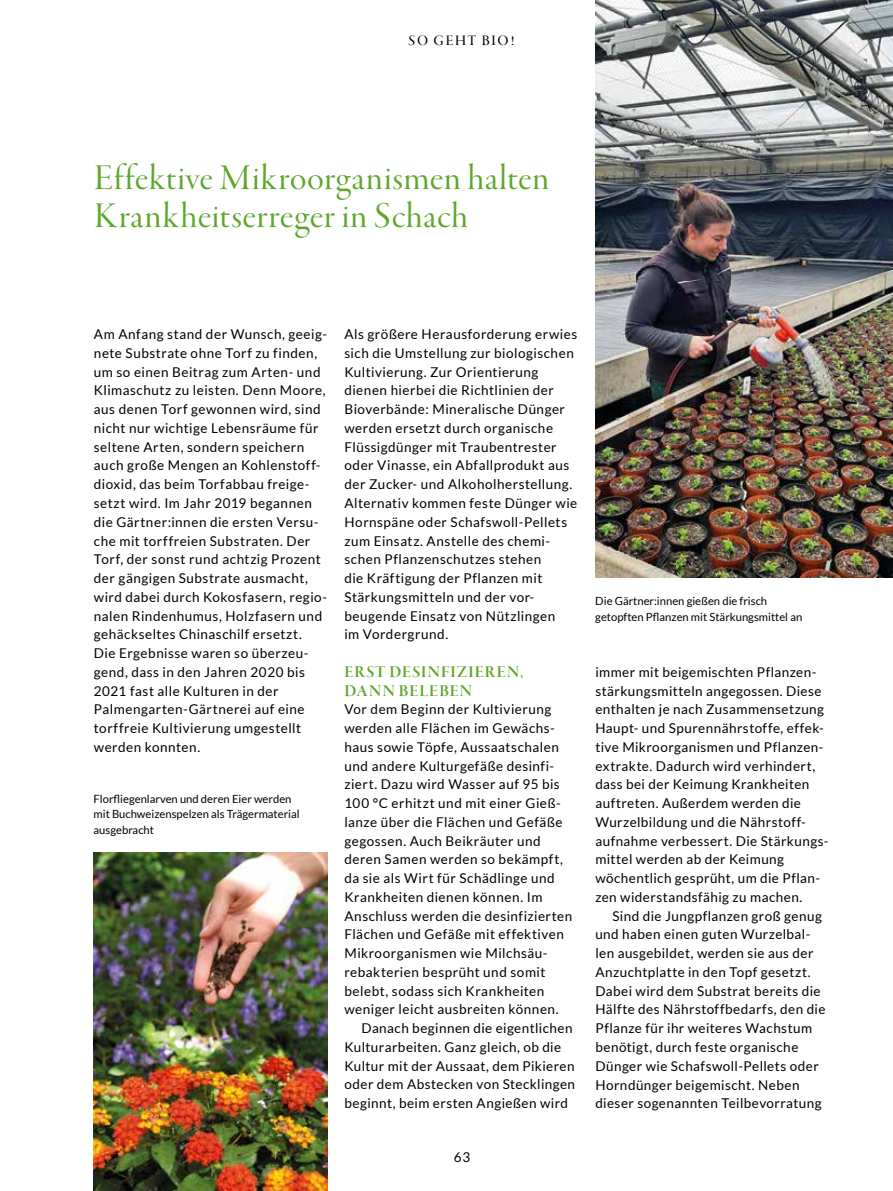
<style>
.page{position:relative;width:893px;height:1191px;background:#fff}
.page>*{position:absolute;margin:0;border:0;box-sizing:border-box;transform-origin:0 0}
.t1{font:37.5px/37.5px "Garamond Premr Pro Disp";letter-spacing:.02em;color:#5ea72b}
.t2{font:17.25px/18.8px "Garamond Premr Pro Smbd Disp";letter-spacing:.065em;color:#5ea72b}
.t3{font:15px "Garamond Premr Pro Med Disp";letter-spacing:.115em;color:#000}
.t4{font:13.5px/18.8px "Lato";letter-spacing:.035em;color:#000}
.t5{font:11.25px/15.8px "Lato";color:#000}
</style>
<div class="page">
<img style="left:94px;top:853px;width:233px;height:338px">
<img style="left:595px;top:0;width:298px;height:577px">
<p class="t3" style="left:409px;top:32px;width:107px">SO GEHT BIO!</p>
<h1 class="t1" style="left:94px;top:160px;width:456px">Effektive Mikroorganismen halten<br>Krankheitserreger in Schach</h1>
<p class="t4" style="left:94px;top:325px;width:235px">Am Anfang stand der Wunsch, geeig&shy;nete Substrate ohne Torf zu finden, um so einen Beitrag zum Arten- und Klimaschutz zu leisten. Denn Moore, aus denen Torf gewonnen wird, sind nicht nur wichtige Lebensräume für seltene Arten, sondern speichern auch große Mengen an Kohlenstoff&shy;dioxid, das beim Torfabbau freige&shy;setzt wird. Im Jahr 2019 begannen die Gärtner:innen die ersten Versu&shy;che mit torffreien Substraten. Der Torf, der sonst rund achtzig Prozent der gängigen Substrate ausmacht, wird dabei durch Kokosfasern, regio&shy;nalen Rindenhumus, Holzfasern und gehäckseltes Chinaschilf ersetzt.<br>Die Ergebnisse waren so überzeu&shy;gend, dass in den Jahren 2020 bis 2021 fast alle Kulturen in der Palmengarten-Gärtnerei auf eine torffreie Kultivierung umgestellt werden konnten.</p>
<p class="t5" style="left:94px;top:790px;width:208px">Florfliegenlarven und deren Eier werden mit Buchweizenspelzen als Trägermaterial ausgebracht</p>
<p class="t4" style="left:344px;top:325px;width:234px">Als größere Herausforderung erwies sich die Umstellung zur biologischen Kultivierung. Zur Orientierung dienen hierbei die Richtlinien der Bioverbände: Mineralische Dünger werden ersetzt durch organische Flüssigdünger mit Traubentrester oder Vinasse, ein Abfallprodukt aus der Zucker- und Alkoholherstellung.<br>Alternativ kommen feste Dünger wie Hornspäne oder Schafswoll-Pellets zum Einsatz. Anstelle des chemi&shy;schen Pflanzenschutzes stehen<br>die Kräftigung der Pflanzen mit Stärkungsmitteln und der vor&shy;beugende Einsatz von Nützlingen<br>im Vordergrund.</p>
<p class="t2" style="left:344px;top:663px;width:180px">ERST DESINFIZIEREN,<br>DANN BELEBEN</p>
<p class="t4" style="left:344px;top:700px;width:229px">Vor dem Beginn der Kultivierung werden alle Flächen im Gewächs&shy;haus sowie Töpfe, Aussaatschalen und andere Kulturgefäße desinfi&shy;ziert. Dazu wird Wasser auf 95 bis 100 °C erhitzt und mit einer Gieß&shy;lanze über die Flächen und Gefäße gegossen. Auch Beikräuter und deren Samen werden so bekämpft, da sie als Wirt für Schädlinge und Krankheiten dienen können. Im Anschluss werden die desinfizierten Flächen und Gefäße mit effektiven Mikroorganismen wie Milchsäu&shy;rebakterien besprüht und somit belebt, sodass sich Krankheiten weniger leicht ausbreiten können.</p>
<p class="t4" style="left:344px;top:1018px;width:232px;text-indent:17px">Danach beginnen die eigentlichen Kulturarbeiten. Ganz gleich, ob die Kultur mit der Aussaat, dem Pikieren oder dem Abstecken von Stecklingen beginnt, beim ersten Angießen wird</p>
<p class="t4" style="left:454px;top:1147px;width:18px">63</p>
<p class="t5" style="left:595px;top:593px;width:208px">Die Gärtner:innen gießen die frisch getopften Pflanzen mit Stärkungsmittel an</p>
<p class="t4" style="left:595px;top:662px;width:235px">immer mit beigemischten Pflanzen&shy;stärkungsmitteln angegossen. Diese enthalten je nach Zusammensetzung Haupt- und Spurennährstoffe, effek&shy;tive Mikroorganismen und Pflanzen&shy;extrakte. Dadurch wird verhindert, dass bei der Keimung Krankheiten auftreten. Außerdem werden die Wurzelbildung und die Nährstoff&shy;aufnahme verbessert. Die Stärkungs&shy;mittel werden ab der Keimung wöchentlich gesprüht, um die Pflan&shy;zen widerstandsfähig zu machen.</p>
<p class="t4" style="left:595px;top:906px;width:232px;text-indent:17px">Sind die Jungpflanzen groß genug und haben einen guten Wurzelbal&shy;len ausgebildet, werden sie aus der Anzuchtplatte in den Topf gesetzt.<br>Dabei wird dem Substrat bereits die Hälfte des Nährstoffbedarfs, den die Pflanze für ihr weiteres Wachstum benötigt, durch feste organische Dünger wie Schafswoll-Pellets oder Horndünger beigemischt. Neben dieser sogenannten Teilbevorratung</p>
</div>
